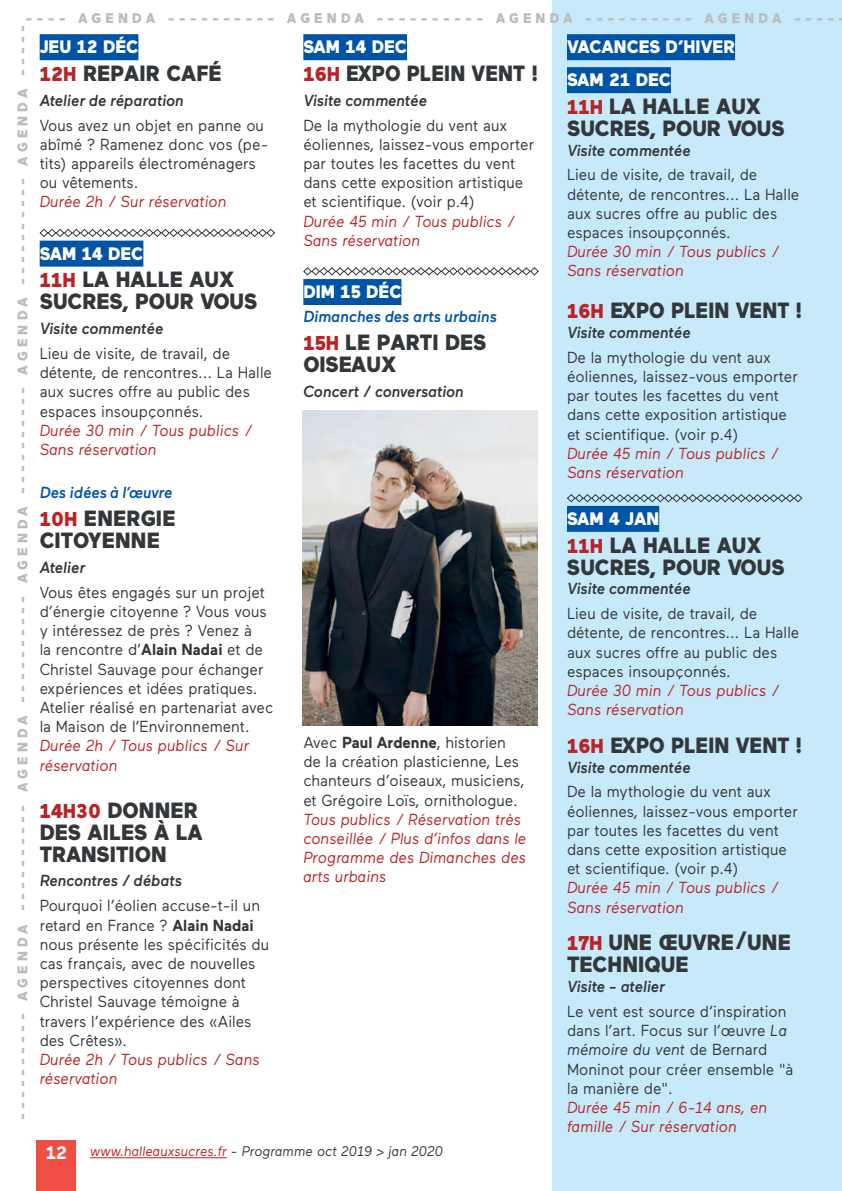
<style>
.page{position:relative;width:842px;height:1191px;background:#fff}
.page>*{position:absolute;margin:0;border:0;box-sizing:border-box;transform-origin:0 0}
.t1{font:900 22px/22px "Maax";color:#333739;scale:.95 1}
.t2{font:900 22px "Maax";color:#333739;scale:.91 1}
.t3{font:900 18px "Maax";color:#fff;scale:.95 1}
.t4{font:700 18px "Maax";color:#fff}
.t5{font:16px/19.2px "Maax";color:#333739;scale:.95 1}
.t6{font:italic 16px/19.2px "Maax";color:#ba2426;scale:.95 1}
.t7{font:italic 500 16px "Maax";color:#333739;scale:.95 1}
.t8{font:italic 500 16px "Maax";color:#0054a6;scale:.95 1}
.t9{font:900 14px "Maax";letter-spacing:.31em;color:#babcbe;scale:.95 1}
.t10{font:italic 14px "Maax";color:#333739;scale:.95 1}
.s1{font-size:20px;color:#ba2426}
.s2{font-weight:700}
.s3{font-style:italic}
.s4{color:#ba2426}
</style>
<div class="page">
<div style="left:37px;top:1140px;width:39px;height:51px;background:#f04e45"></div>
<hr style="left:90px;top:1157px;width:137px;height:1px;background:#ba2426">
<div style="left:553px;top:0;width:289px;height:1191px;background:#c7eafb"></div>
<div style="left:40px;top:34px;width:98px;height:26px;background:#0054a6"></div>
<svg style="left:39px;top:228px;width:236px;height:9px"></svg>
<div style="left:40px;top:241px;width:103px;height:26px;background:#0054a6"></div>
<div style="left:303px;top:34px;width:104px;height:26px;background:#0054a6"></div>
<svg style="left:303px;top:267px;width:236px;height:9px"></svg>
<div style="left:303px;top:279px;width:98px;height:26px;background:#0054a6"></div>
<div style="left:567px;top:67px;width:104px;height:26px;background:#0054a6"></div>
<svg style="left:567px;top:494px;width:236px;height:8px"></svg>
<div style="left:567px;top:506px;width:92px;height:26px;background:#0054a6"></div>
<img style="left:303px;top:410px;width:235px;height:316px">
<div style="left:567px;top:34px;width:168px;height:26px;background:#0054a6"></div>
<p class="t9" style="left:26px;top:10px;width:864px">---- AGENDA ---------- AGENDA ---------- AGENDA ---------- AGENDA -----</p>
<p class="t3" style="left:40px;top:37px;width:105px">JEU 12 DÉC</p>
<h1 class="t1" style="left:40px;top:62px;width:193px"><span class="s1">12H</span> REPAIR CAFÉ</h1>
<p class="t7" style="left:40px;top:92px;width:153px">Atelier de réparation</p>
<p class="t5" style="left:40px;top:116px;width:242px">Vous avez un objet en panne ou abîmé ? Ramenez donc vos (pe&shy;tits) appareils électroménagers ou vêtements.</p>
<p class="t6" style="left:40px;top:192px;width:198px">Durée 2h / Sur réservation</p>
<p class="t3" style="left:40px;top:243px;width:111px">SAM 14 DEC</p>
<h1 class="t1" style="left:40px;top:269px;width:231px"><span class="s1">11H</span> LA HALLE AUX<br>SUCRES, POUR VOUS</h1>
<p class="t7" style="left:40px;top:320px;width:132px">Visite commentée</p>
<p class="t5" style="left:40px;top:344px;width:246px">Lieu de visite, de travail, de détente, de rencontres... La Halle aux sucres offre au public des espaces insoupçonnés.</p>
<p class="t6" style="left:40px;top:421px;width:225px">Durée 30 min / Tous publics /<br>Sans réservation</p>
<p class="t8" style="left:40px;top:484px;width:141px">Des idées à l’œuvre</p>
<h1 class="t1" style="left:40px;top:507px;width:145px"><span class="s1">10H</span> ENERGIE<br>CITOYENNE</h1>
<p class="t7" style="left:40px;top:559px;width:49px">Atelier</p>
<p class="t5" style="left:40px;top:583px;width:248px">Vous êtes engagés sur un projet d’énergie citoyenne ? Vous vous y intéressez de près ? Venez à<br>la rencontre d’<span class="s2">Alain Nadai</span> et de<br>Christel Sauvage pour échanger expériences et idées pratiques.<br>Atelier réalisé en partenariat avec la Maison de l’Environnement.</p>
<p class="t6" style="left:40px;top:736px;width:222px">Durée 2h / Tous publics / Sur réservation</p>
<h1 class="t1" style="left:40px;top:799px;width:173px"><span class="s1">14H30</span> DONNER<br>DES AILES À LA<br>TRANSITION</h1>
<p class="t7" style="left:40px;top:872px;width:151px">Rencontres / débats</p>
<p class="t5" style="left:40px;top:896px;width:243px">Pourquoi l’éolien accuse-t-il un retard en France ? <span class="s2">Alain Nadai </span>nous présente les spécificités du cas français, avec de nouvelles perspectives citoyennes dont<br>Christel Sauvage témoigne à travers l’expérience des «Ailes des Crêtes».</p>
<p class="t6" style="left:40px;top:1050px;width:233px">Durée 2h / Tous publics / Sans réservation</p>
<p class="t9" style="left:14px;top:1120px;width:1154px;rotate:-90deg">---------- AGENDA ---------- AGENDA ---------- AGENDA ---------- AGENDA ---------- AGENDA -----</p>
<p class="t3" style="left:303px;top:37px;width:111px">SAM 14 DEC</p>
<h1 class="t2" style="left:303px;top:61px;width:260px"><span class="s1">16H</span> EXPO PLEIN VENT !</h1>
<p class="t7" style="left:303px;top:92px;width:132px">Visite commentée</p>
<p class="t5" style="left:303px;top:116px;width:245px">De la mythologie du vent aux éoliennes, laissez-vous emporter par toutes les facettes du vent dans cette exposition artistique et scientifique. (voir p.4)</p>
<p class="t6" style="left:303px;top:212px;width:224px">Durée 45 min / Tous publics /<br>Sans réservation</p>
<p class="t3" style="left:303px;top:281px;width:105px">DIM 15 DÉC</p>
<p class="t8" style="left:303px;top:308px;width:205px">Dimanches des arts urbains</p>
<h1 class="t1" style="left:303px;top:331px;width:194px"><span class="s1">15H</span> LE PARTI DES<br>OISEAUX</h1>
<p class="t7" style="left:303px;top:382px;width:170px">Concert / conversation</p>
<p class="t3" style="left:567px;top:37px;width:178px">VACANCES D’HIVER</p>
<p class="t3" style="left:567px;top:70px;width:111px">SAM 21 DEC</p>
<h1 class="t1" style="left:567px;top:95px;width:231px"><span class="s1">11H</span> LA HALLE AUX<br>SUCRES, POUR VOUS</h1>
<p class="t7" style="left:567px;top:141px;width:132px">Visite commentée</p>
<p class="t5" style="left:567px;top:165px;width:246px">Lieu de visite, de travail, de détente, de rencontres... La Halle aux sucres offre au public des espaces insoupçonnés.</p>
<p class="t6" style="left:567px;top:242px;width:225px">Durée 30 min / Tous publics /<br>Sans réservation</p>
<h1 class="t2" style="left:567px;top:298px;width:260px"><span class="s1">16H</span> EXPO PLEIN VENT !</h1>
<p class="t7" style="left:567px;top:324px;width:132px">Visite commentée</p>
<p class="t5" style="left:567px;top:348px;width:245px">De la mythologie du vent aux éoliennes, laissez-vous emporter par toutes les facettes du vent dans cette exposition artistique et scientifique. (voir p.4)</p>
<p class="t6" style="left:567px;top:443px;width:224px">Durée 45 min / Tous publics /<br>Sans réservation</p>
<p class="t3" style="left:567px;top:508px;width:99px">SAM 4 JAN</p>
<h1 class="t1" style="left:567px;top:534px;width:231px"><span class="s1">11H</span> LA HALLE AUX<br>SUCRES, POUR VOUS</h1>
<p class="t7" style="left:567px;top:580px;width:132px">Visite commentée</p>
<p class="t5" style="left:567px;top:604px;width:246px">Lieu de visite, de travail, de détente, de rencontres... La Halle aux sucres offre au public des espaces insoupçonnés.</p>
<p class="t6" style="left:567px;top:681px;width:225px">Durée 30 min / Tous publics /<br>Sans réservation</p>
<h1 class="t2" style="left:567px;top:732px;width:260px"><span class="s1">16H</span> EXPO PLEIN VENT !</h1>
<p class="t7" style="left:567px;top:758px;width:132px">Visite commentée</p>
<p class="t5" style="left:567px;top:782px;width:245px">De la mythologie du vent aux éoliennes, laissez-vous emporter par toutes les facettes du vent dans cette exposition artistique et scientifique. (voir p.4)</p>
<p class="t6" style="left:567px;top:878px;width:224px">Durée 45 min / Tous publics /<br>Sans réservation</p>
<h1 class="t1" style="left:567px;top:931px;width:237px"><span class="s1">17H</span> UNE ŒUVRE/UNE<br>TECHNIQUE</h1>
<p class="t7" style="left:567px;top:977px;width:105px">Visite - atelier</p>
<p class="t5" style="left:567px;top:1002px;width:240px">Le vent est source d’inspiration dans l’art. Focus sur l’œuvre <span class="s3">La mémoire du vent</span> de Bernard<br>Moninot pour créer ensemble "à la manière de".</p>
<p class="t6" style="left:567px;top:1097px;width:212px">Durée 45 min / 6-14 ans, en famille / Sur réservation</p>
<p class="t5" style="left:303px;top:733px;width:234px">Avec <span class="s2">Paul Ardenne</span>, historien de la création plasticienne, Les chanteurs d’oiseaux, musiciens, et Grégoire Loïs, ornithologue.</p>
<p class="t6" style="left:303px;top:809px;width:236px">Tous publics / Réservation très conseillée / Plus d’infos dans le<br>Programme des Dimanches des arts urbains</p>
<p class="t4" style="left:46px;top:1143px;width:23px">12</p>
<p class="t10" style="left:90px;top:1144px;width:373px"><span class="s4">www.halleauxsucres.fr</span> - Programme oct 2019 &gt; jan 2020</p>
</div>
